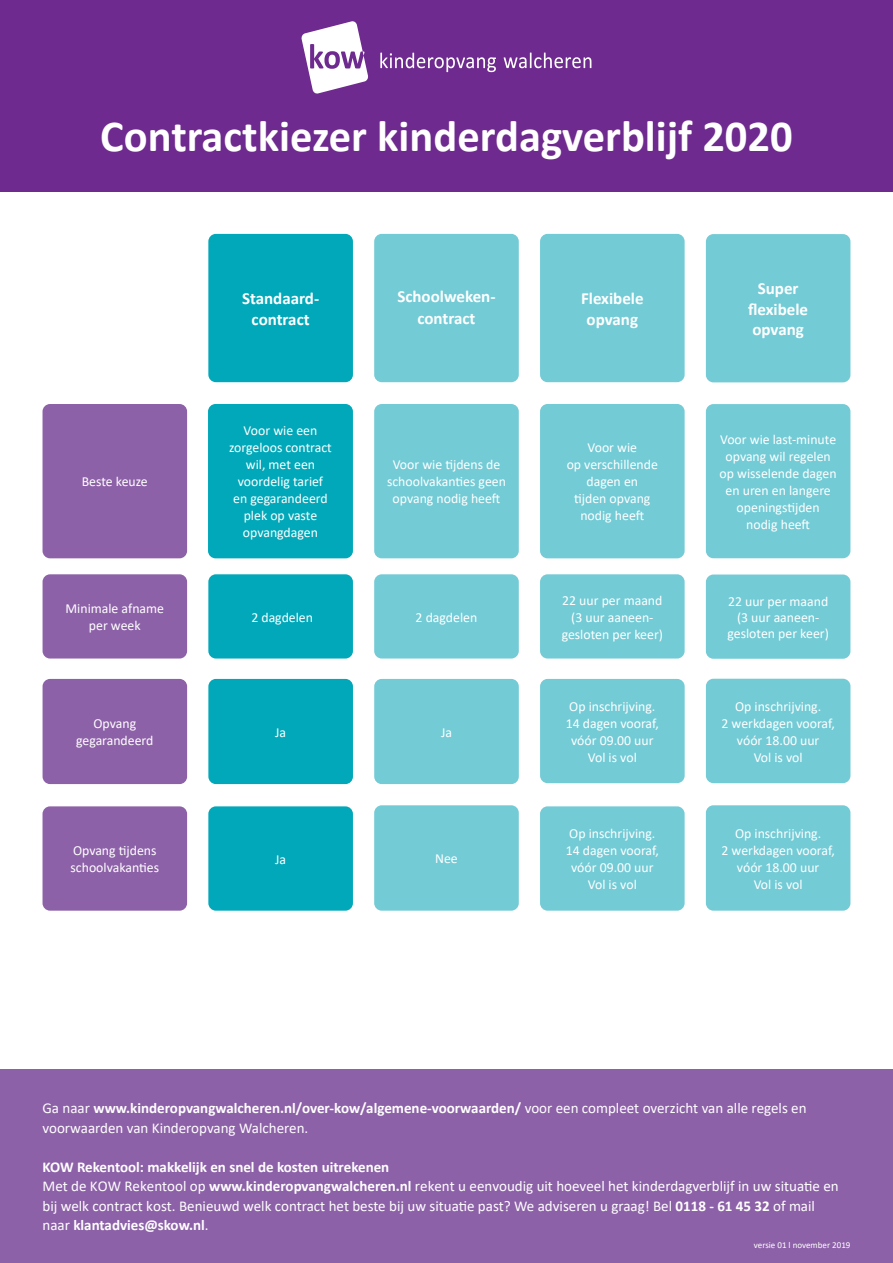
<style>
.page{position:relative;width:893px;height:1263px;background:#fff}
.page>*{position:absolute;margin:0;border:0;box-sizing:border-box;transform-origin:0 0}
.t1{font:700 44.55px "Calibri";color:#fff}
.t2{font:700 16.95px "Calibri";color:#fff}
.t3{font:15px/19.5px "Calibri";color:#fff}
.t4{font:700 15px "Calibri";color:#fff}
.t5{font:13.8px/17px "Calibri";color:#fff;text-align:center}
.t6{font:9px "Calibri";color:#fff}
.s1{font-weight:700}
</style>
<div class="page">
<div style="left:0;top:0;width:893px;height:191px;background:#6e2a8e"></div>
<div style="left:208px;top:234px;width:145px;height:148px;background:#00a8b9;border-radius:8px"></div>
<div style="left:43px;top:574px;width:144px;height:84px;background:#8d61a8;border-radius:8px"></div>
<div style="left:208px;top:574px;width:145px;height:84px;background:#00a8b9;border-radius:8px"></div>
<div style="left:706px;top:574px;width:144px;height:85px;background:#73cbd6;border-radius:8px"></div>
<div style="left:374px;top:574px;width:145px;height:84px;background:#73cbd6;border-radius:8px"></div>
<div style="left:540px;top:574px;width:145px;height:84px;background:#73cbd6;border-radius:8px"></div>
<div style="left:43px;top:806px;width:144px;height:105px;background:#8d61a8;border-radius:8px"></div>
<div style="left:208px;top:806px;width:145px;height:105px;background:#00a8b9;border-radius:8px"></div>
<div style="left:706px;top:805px;width:144px;height:106px;background:#73cbd6;border-radius:8px"></div>
<div style="left:374px;top:805px;width:145px;height:106px;background:#73cbd6;border-radius:8px"></div>
<div style="left:540px;top:806px;width:145px;height:105px;background:#73cbd6;border-radius:8px"></div>
<div style="left:43px;top:679px;width:144px;height:105px;background:#8d61a8;border-radius:8px"></div>
<div style="left:208px;top:679px;width:145px;height:105px;background:#00a8b9;border-radius:8px"></div>
<div style="left:706px;top:679px;width:144px;height:104px;background:#73cbd6;border-radius:8px"></div>
<div style="left:374px;top:679px;width:145px;height:105px;background:#73cbd6;border-radius:8px"></div>
<div style="left:540px;top:679px;width:145px;height:104px;background:#73cbd6;border-radius:8px"></div>
<div style="left:43px;top:404px;width:144px;height:154px;background:#8d61a8;border-radius:8px"></div>
<div style="left:208px;top:404px;width:145px;height:154px;background:#00a8b9;border-radius:8px"></div>
<div style="left:706px;top:404px;width:144px;height:154px;background:#73cbd6;border-radius:8px"></div>
<div style="left:374px;top:404px;width:145px;height:154px;background:#73cbd6;border-radius:8px"></div>
<div style="left:540px;top:404px;width:145px;height:154px;background:#73cbd6;border-radius:8px"></div>
<div style="left:706px;top:234px;width:144px;height:148px;background:#73cbd6;border-radius:8px"></div>
<div style="left:374px;top:234px;width:145px;height:148px;background:#73cbd6;border-radius:8px"></div>
<div style="left:540px;top:234px;width:145px;height:148px;background:#73cbd6;border-radius:8px"></div>
<svg style="left:380px;top:53px;width:116px;height:19px"></svg>
<svg style="left:504px;top:53px;width:87px;height:15px"></svg>
<svg style="left:302px;top:21px;width:66px;height:73px"></svg>
<div style="left:0;top:1069px;width:893px;height:194px;background:#8d61a8"></div>
<p class="t1" style="left:100px;top:105px;width:694px">Contractkiezer kinderdagverblijf 2020</p>
<p class="t5" style="left:82px;top:473px;width:67px">Beste keuze</p>
<p class="t5" style="left:66px;top:600px;width:100px">Minimale afname</p>
<p class="t5" style="left:89px;top:617px;width:53px">per week</p>
<p class="t5" style="left:93px;top:715px;width:44px">Opvang</p>
<p class="t5" style="left:76px;top:732px;width:79px">gegarandeerd</p>
<p class="t5" style="left:73px;top:842px;width:85px">Opvang tijdens</p>
<p class="t5" style="left:71px;top:859px;width:90px">schoolvakanties</p>
<p class="t2" style="left:242px;top:287px;width:79px">Standaard-</p>
<p class="t2" style="left:252px;top:307px;width:59px">contract</p>
<p class="t2" style="left:397px;top:285px;width:100px">Schoolweken-</p>
<p class="t2" style="left:417px;top:306px;width:59px">contract</p>
<p class="t2" style="left:581px;top:287px;width:64px">Flexibele</p>
<p class="t2" style="left:587px;top:307px;width:53px">opvang</p>
<p class="t2" style="left:758px;top:277px;width:42px">Super</p>
<p class="t2" style="left:748px;top:297px;width:62px">flexibele</p>
<p class="t2" style="left:752px;top:317px;width:53px">opvang</p>
<p class="t5" style="left:229px;top:422px;width:104px">Voor wie een zorgeloos contract wil, met een voordelig tarief en gegarandeerd plek op vaste opvangdagen</p>
<p class="t5" style="left:720px;top:430px;width:119px">Voor wie last-minute opvang wil regelen op wisselende dagen en uren en langere openingstijden</p>
<p class="t5" style="left:587px;top:439px;width:51px">Voor wie</p>
<p class="t5" style="left:567px;top:456px;width:93px">op verschillende dagen en</p>
<p class="t5" style="left:574px;top:490px;width:78px">tijden opvang</p>
<p class="t5" style="left:580px;top:507px;width:65px">nodig heeft</p>
<p class="t5" style="left:387px;top:456px;width:120px">Voor wie tijdens de schoolvakanties geen opvang nodig heeft</p>
<p class="t5" style="left:746px;top:515px;width:65px">nodig heeft</p>
<p class="t5" style="left:251px;top:609px;width:63px">2 dagdelen</p>
<p class="t5" style="left:416px;top:608px;width:63px">2 dagdelen</p>
<p class="t5" style="left:562px;top:591px;width:102px">22 uur per maand</p>
<p class="t5" style="left:562px;top:608px;width:103px">(3 uur aaneen&shy;gesloten per keer)</p>
<p class="t5" style="left:727px;top:593px;width:103px;line-height:15.9px">22 uur per maand (3 uur aaneen&shy;gesloten per keer)</p>
<p class="t5" style="left:275px;top:723px;width:13px">Ja</p>
<p class="t5" style="left:441px;top:723px;width:13px">Ja</p>
<p class="t5" style="left:566px;top:698px;width:95px">Op inschrijving.<br>14 dagen vooraf, vóór 09.00 uur</p>
<p class="t5" style="left:588px;top:749px;width:50px">Vol is vol</p>
<p class="t5" style="left:735px;top:698px;width:88px">Op inschrijving.</p>
<p class="t5" style="left:721px;top:715px;width:115px">2 werkdagen vooraf, vóór 18.00 uur</p>
<p class="t5" style="left:754px;top:749px;width:50px">Vol is vol</p>
<p class="t5" style="left:275px;top:850px;width:13px">Ja</p>
<p class="t5" style="left:435px;top:850px;width:24px">Nee</p>
<p class="t5" style="left:566px;top:825px;width:95px">Op inschrijving.<br>14 dagen vooraf, vóór 09.00 uur</p>
<p class="t5" style="left:588px;top:876px;width:50px">Vol is vol</p>
<p class="t5" style="left:735px;top:824px;width:88px">Op inschrijving.</p>
<p class="t5" style="left:721px;top:841px;width:115px">2 werkdagen vooraf, vóór 18.00 uur</p>
<p class="t5" style="left:754px;top:875px;width:50px">Vol is vol</p>
<p class="t3" style="left:43px;top:1098px;width:766px">Ga naar <span class="s1">www.kinderopvangwalcheren.nl/over-kow/algemene-voorwaarden/</span> voor een compleet overzicht van alle regels en voorwaarden van Kinderopvang Walcheren.</p>
<p class="t4" style="left:43px;top:1156px;width:348px">KOW Rekentool: makkelijk en snel de kosten uitrekenen</p>
<p class="t3" style="left:43px;top:1176px;width:798px">Met de KOW Rekentool op <span class="s1">www.kinderopvangwalcheren.nl</span> rekent u eenvoudig uit hoeveel het kinderdagverblijf in uw situatie en bij welk contract kost. Benieuwd welk contract het beste bij uw situatie past? We adviseren u graag! Bel <span class="s1">0118 - 61 45 32</span> of mail naar <span class="s1">klantadvies@skow.nl</span>.</p>
<p class="t6" style="left:754px;top:1239px;width:98px">versie 01 l november 2019</p>
</div>
